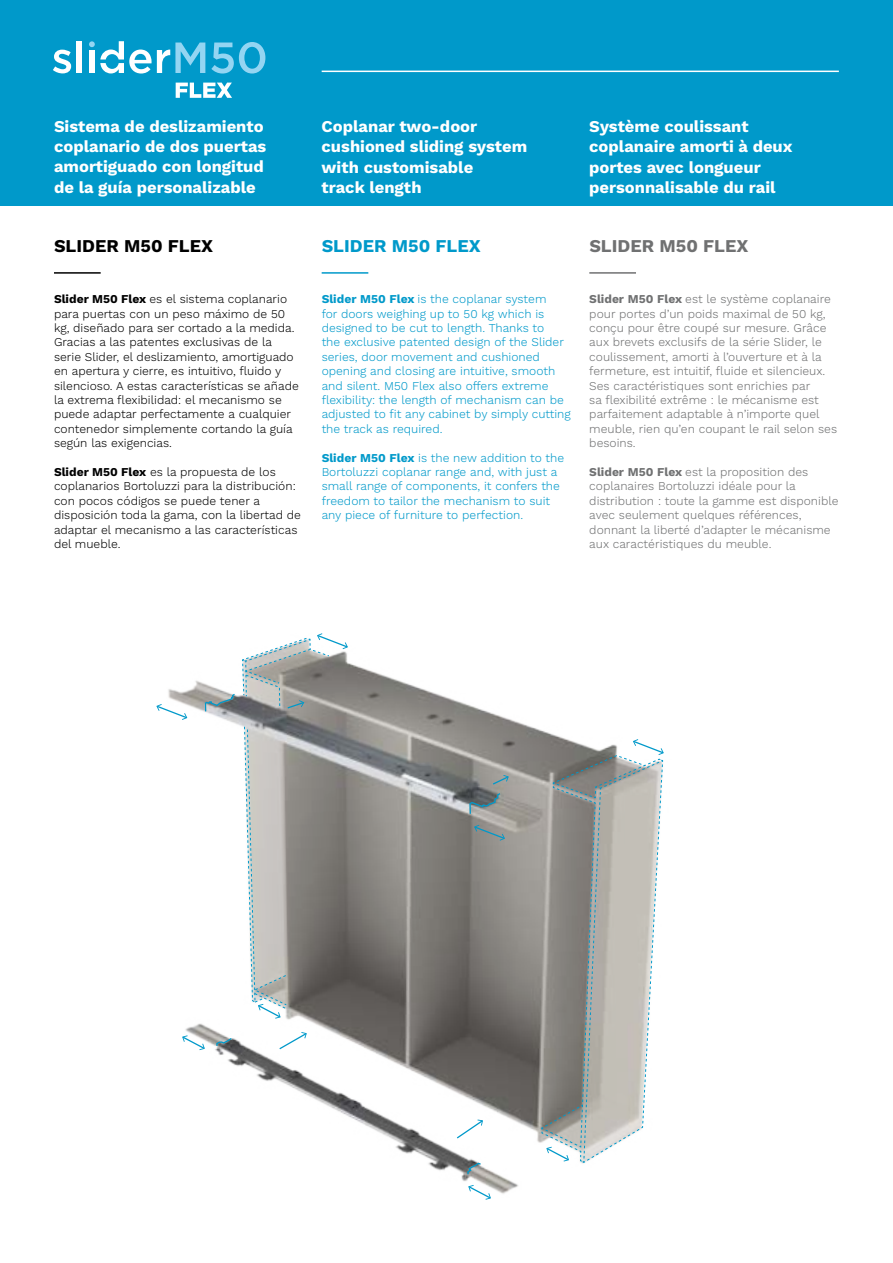
<style>
.page{position:relative;width:893px;height:1263px;background:#fff}
.page>*{position:absolute;margin:0;border:0;box-sizing:border-box;transform-origin:0 0}
.t1{font:700 18px "Work Sans";color:#000}
.t2{font:700 18px "Work Sans";color:#0099ca}
.t3{font:700 18px "Work Sans";color:#707172}
.t4{font:700 16.5px/20.1px "Work Sans";color:#fff}
.t5{font:300 12px/14.4px "Work Sans";color:#707172}
.t6{font:300 12px/14.4px "Work Sans";color:#000}
.t7{font:300 12px/14.4px "Work Sans";color:#0099ca}
.s1{font-weight:700}
</style>
<div class="page">
<div style="left:0;top:0;width:893px;height:206px;background:#0099ca"></div>
<hr style="left:322px;top:71px;width:517px;height:1px;background:#fff">
<svg style="left:53px;top:50px;width:18px;height:23px"></svg>
<div style="left:77px;top:41px;width:5px;height:32px;background:#fff"></div>
<svg style="left:211px;top:42px;width:54px;height:32px"></svg>
<svg style="left:176px;top:83px;width:56px;height:15px"></svg>
<svg style="left:89px;top:41px;width:116px;height:33px"></svg>
<hr style="left:54px;top:272px;width:47px;height:2px;background:#000">
<hr style="left:589px;top:272px;width:47px;height:2px;background:#707172">
<hr style="left:322px;top:272px;width:46px;height:2px;background:#0099ca">
<img style="left:168px;top:663px;width:416px;height:531px">
<svg style="left:469px;top:792px;width:33px;height:23px"></svg>
<svg style="left:473px;top:825px;width:33px;height:16px"></svg>
<svg style="left:467px;top:1185px;width:25px;height:15px"></svg>
<svg style="left:181px;top:1035px;width:25px;height:15px"></svg>
<svg style="left:156px;top:704px;width:32px;height:16px"></svg>
<svg style="left:541px;top:739px;width:123px;height:424px;background:#b1b1ad"></svg>
<svg style="left:491px;top:775px;width:19px;height:11px"></svg>
<svg style="left:455px;top:1119px;width:29px;height:21px"></svg>
<svg style="left:278px;top:1032px;width:30px;height:18px"></svg>
<svg style="left:204px;top:692px;width:32px;height:21px"></svg>
<svg style="left:467px;top:1162px;width:15px;height:13px"></svg>
<svg style="left:216px;top:1037px;width:17px;height:10px"></svg>
<svg style="left:242px;top:633px;width:107px;height:76px"></svg>
<svg style="left:244px;top:726px;width:43px;height:293px;background:#c8cac8"></svg>
<h2 class="t4" style="left:54px;top:117px;width:214px">Sistema de deslizamiento coplanario de dos puertas amortiguado con longitud de la guía personalizable</h2>
<h2 class="t4" style="left:322px;top:117px;width:207px">Coplanar two-door cushioned sliding system with customisable<br>track length</h2>
<h2 class="t4" style="left:589px;top:117px;width:205px">Système coulissant coplanaire amorti à deux portes avec longueur personnalisable du rail</h2>
<h1 class="t1" style="left:54px;top:235px;width:161px">SLIDER M50 FLEX</h1>
<h1 class="t2" style="left:322px;top:235px;width:161px">SLIDER M50 FLEX</h1>
<h1 class="t3" style="left:589px;top:235px;width:161px">SLIDER M50 FLEX</h1>
<p class="t6" style="left:54px;top:292px;width:246px"><span class="s1">Slider M50 Flex</span> es el sistema coplanario para puertas con un peso máximo de 50 kg, diseñado para ser cortado a la medida.<br>Gracias a las patentes exclusivas de la serie Slider, el deslizamiento, amortiguado en apertura y cierre, es intuitivo, fluido y silencioso. A estas características se añade la extrema flexibilidad: el mecanismo se puede adaptar perfectamente a cualquier contenedor simplemente cortando la guía según las exigencias.</p>
<p class="t6" style="left:54px;top:465px;width:248px"><span class="s1">Slider M50 Flex</span> es la propuesta de los coplanarios Bortoluzzi para la distribución: con pocos códigos se puede tener a disposición toda la gama, con la libertad de adaptar el mecanismo a las características del mueble.</p>
<p class="t7" style="left:322px;top:292px;width:250px"><span class="s1">Slider M50 Flex</span> is the coplanar system<br>for doors weighing up to 50 kg which is designed to be cut to length. Thanks to<br>the exclusive patented design of the Slider series, door movement and cushioned opening and closing are intuitive, smooth and silent. M50 Flex also offers extreme flexibility: the length of mechanism can be adjusted to fit any cabinet by simply cutting the track as required.</p>
<p class="t7" style="left:322px;top:451px;width:244px"><span class="s1">Slider M50 Flex</span> is the new addition to the Bortoluzzi coplanar range and, with just a small range of components, it confers the freedom to tailor the mechanism to suit any piece of furniture to perfection.</p>
<p class="t5" style="left:589px;top:292px;width:249px"><span class="s1">Slider M50 Flex</span> est le système coplanaire pour portes d’un poids maximal de 50 kg, conçu pour être coupé sur mesure. Grâce aux brevets exclusifs de la série Slider, le coulissement, amorti à l’ouverture et à la fermeture, est intuitif, fluide et silencieux.<br>Ses caractéristiques sont enrichies par<br>sa flexibilité extrême : le mécanisme est parfaitement adaptable à n’importe quel meuble, rien qu’en coupant le rail selon ses besoins.</p>
<p class="t5" style="left:589px;top:465px;width:251px"><span class="s1">Slider M50 Flex</span> est la proposition des coplanaires Bortoluzzi idéale pour la distribution : toute la gamme est disponible avec seulement quelques références, donnant la liberté d’adapter le mécanisme aux caractéristiques du meuble.</p>
</div>
